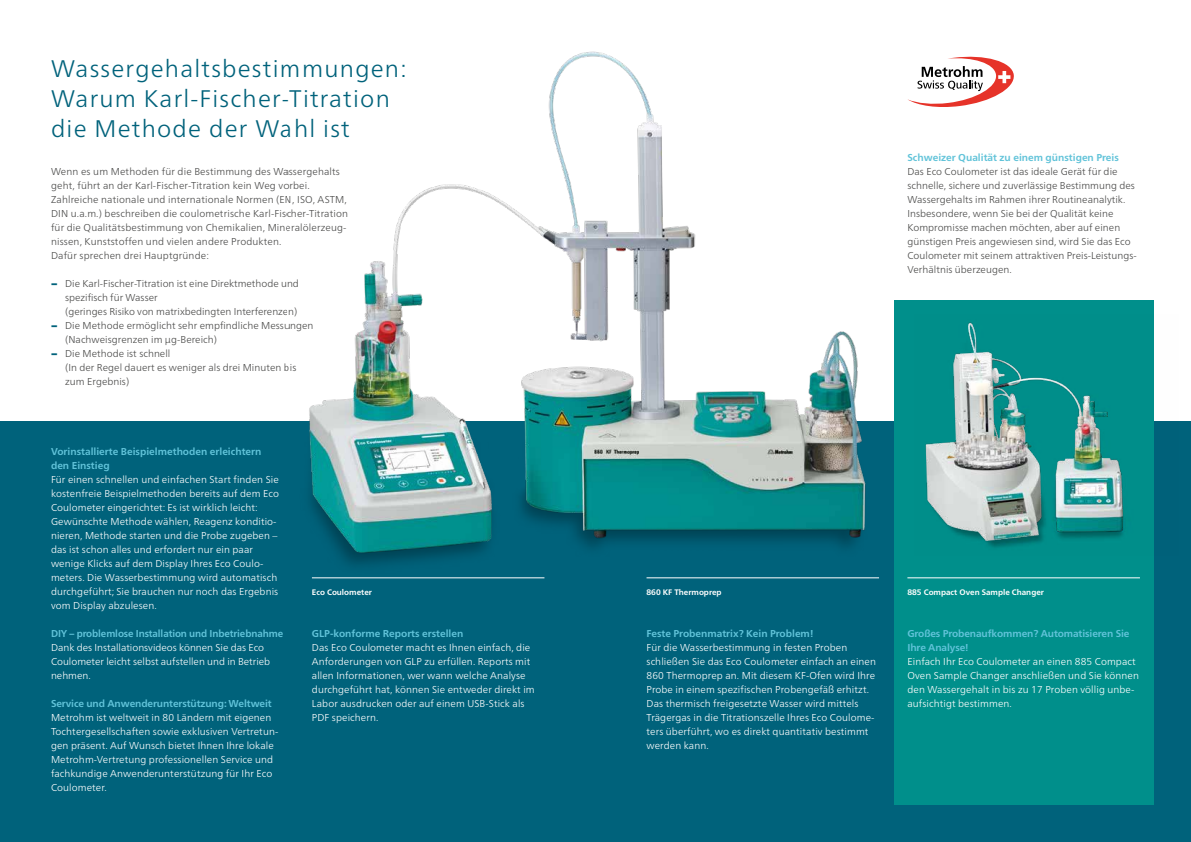
<style>
.page{position:relative;width:1191px;height:842px;background:#fff}
.page>*{position:absolute;margin:0;border:0;box-sizing:border-box;transform-origin:0 0}
.t1{font:300 24px/30px "Neue Frutiger World";letter-spacing:.05em;color:#00627b}
.t2{font:300 10px/14px "Neue Frutiger World";letter-spacing:.01em;color:#fff}
.t3{font:300 10px/14px "Neue Frutiger World";letter-spacing:.005em;color:#4a4a49}
.t4{font:700 10px/14px "Neue Frutiger World";letter-spacing:-.01em;color:#61c3d9}
.t5{font:700 8px "Neue Frutiger World";color:#fff}
.s1{font-family:"Neue Frutiger World Xtra Blk";font-weight:400;color:#00627b}
</style>
<div class="page">
<div style="left:0;top:421px;width:1191px;height:421px;background:#00627b"></div>
<div style="left:893px;top:301px;width:260px;height:504px;background:#008f8b"></div>
<svg style="left:908px;top:57px;width:105px;height:50px"></svg>
<hr style="left:907px;top:578px;width:233px;height:1px;background:#fff">
<img style="left:925px;top:314px;width:229px;height:242px">
<img style="left:309px;top:51px;width:589px;height:536px">
<h1 class="t1" style="left:51px;top:54px;width:357px">Wassergehaltsbestimmungen:<br>Warum Karl-Fischer-Titration die Methode der Wahl ist</h1>
<p class="t3" style="left:51px;top:164px;width:298px">Wenn es um Methoden für die Bestimmung des Wassergehalts geht, führt an der Karl-Fischer-Titration kein Weg vorbei.<br>Zahlreiche nationale und internationale Normen (EN, ISO, ASTM, DIN u.a.m.) beschreiben die coulometrische Karl-Fischer-Titration für die Qualitätsbestimmung von Chemikalien, Mineralölerzeug&shy;nissen, Kunststoffen und vielen andere Produkten.<br>Dafür sprechen drei Hauptgründe:</p>
<p class="t3" style="left:51px;top:276px;width:249px"><span class="s1">−</span> Die Karl-Fischer-Titration ist eine Direktmethode und</p>
<p class="t3" style="left:65px;top:290px;width:94px">spezifisch für Wasser</p>
<p class="t3" style="left:65px;top:304px;width:234px">(geringes Risiko von matrixbedingten Interferenzen)</p>
<p class="t3" style="left:51px;top:318px;width:264px"><span class="s1">−</span> Die Methode ermöglicht sehr empfindliche Messungen</p>
<p class="t3" style="left:65px;top:332px;width:153px">(Nachweisgrenzen im μg-Bereich)</p>
<p class="t3" style="left:51px;top:346px;width:121px"><span class="s1">−</span> Die Methode ist schnell</p>
<p class="t3" style="left:65px;top:360px;width:233px">(In der Regel dauert es weniger als drei Minuten bis</p>
<p class="t3" style="left:65px;top:374px;width:66px">zum Ergebnis)</p>
<p class="t4" style="left:51px;top:444px;width:212px">Vorinstallierte Beispielmethoden erleichtern den Einstieg</p>
<p class="t2" style="left:51px;top:472px;width:229px">Für einen schnellen und einfachen Start finden Sie kostenfreie Beispielmethoden bereits auf dem Eco Coulometer eingerichtet: Es ist wirklich leicht:<br>Gewünschte Methode wählen, Reagenz konditio&shy;nieren, Methode starten und die Probe zugeben – das ist schon alles und erfordert nur ein paar wenige Klicks auf dem Display Ihres Eco Coulo&shy;meters. Die Wasserbestimmung wird automatisch durchgeführt; Sie brauchen nur noch das Ergebnis vom Display abzulesen.</p>
<p class="t4" style="left:51px;top:626px;width:234px">DIY – problemlose Installation und Inbetriebnahme</p>
<p class="t2" style="left:51px;top:640px;width:221px">Dank des Installationsvideos können Sie das Eco<br>Coulometer leicht selbst aufstellen und in Betrieb nehmen.</p>
<p class="t4" style="left:51px;top:696px;width:222px">Service und Anwenderunterstützung: Weltweit</p>
<p class="t2" style="left:51px;top:710px;width:229px">Metrohm ist weltweit in 80 Ländern mit eigenen Tochtergesellschaften sowie exklusiven Vertretun&shy;gen präsent. Auf Wunsch bietet Ihnen Ihre lokale Metrohm-Vertretung professionellen Service und fachkundige Anwenderunterstützung für Ihr Eco Coulometer.</p>
<p class="t5" style="left:312px;top:585px;width:62px">Eco Coulometer</p>
<p class="t5" style="left:646px;top:585px;width:77px">860 KF Thermoprep</p>
<p class="t4" style="left:312px;top:626px;width:153px">GLP-konforme Reports erstellen</p>
<p class="t2" style="left:312px;top:640px;width:224px">Das Eco Coulometer macht es Ihnen einfach, die Anforderungen von GLP zu erfüllen. Reports mit allen Informationen, wer wann welche Analyse durchgeführt hat, können Sie entweder direkt im Labor ausdrucken oder auf einem USB-Stick als PDF speichern.</p>
<p class="t4" style="left:646px;top:626px;width:168px">Feste Probenmatrix? Kein Problem!</p>
<p class="t2" style="left:646px;top:640px;width:231px">Für die Wasserbestimmung in festen Proben schließen Sie das Eco Coulometer einfach an einen 860 Thermoprep an. Mit diesem KF-Ofen wird Ihre Probe in einem spezifischen Probengefäß erhitzt.<br>Das thermisch freigesetzte Wasser wird mittels Trägergas in die Titrationszelle Ihres Eco Coulome&shy;ters überführt, wo es direkt quantitativ bestimmt werden kann.</p>
<p class="t4" style="left:907px;top:150px;width:213px">Schweizer Qualität zu einem günstigen Preis</p>
<p class="t3" style="left:907px;top:164px;width:231px">Das Eco Coulometer ist das ideale Gerät für die schnelle, sichere und zuverlässige Bestimmung des Wassergehalts im Rahmen ihrer Routineanalytik.<br>Insbesondere, wenn Sie bei der Qualität keine Kompromisse machen möchten, aber auf einen günstigen Preis angewiesen sind, wird Sie das Eco Coulometer mit seinem attraktiven Preis-Leistungs-Verhältnis überzeugen.</p>
<p class="t5" style="left:907px;top:585px;width:138px">885 Compact Oven Sample Changer</p>
<p class="t4" style="left:907px;top:626px;width:223px">Großes Probenaufkommen? Automatisieren Sie<br>Ihre Analyse!</p>
<p class="t2" style="left:907px;top:654px;width:233px">Einfach Ihr Eco Coulometer an einen 885 Compact Oven Sample Changer anschließen und Sie können den Wassergehalt in bis zu 17 Proben völlig unbe&shy;aufsichtigt bestimmen.</p>
</div>
